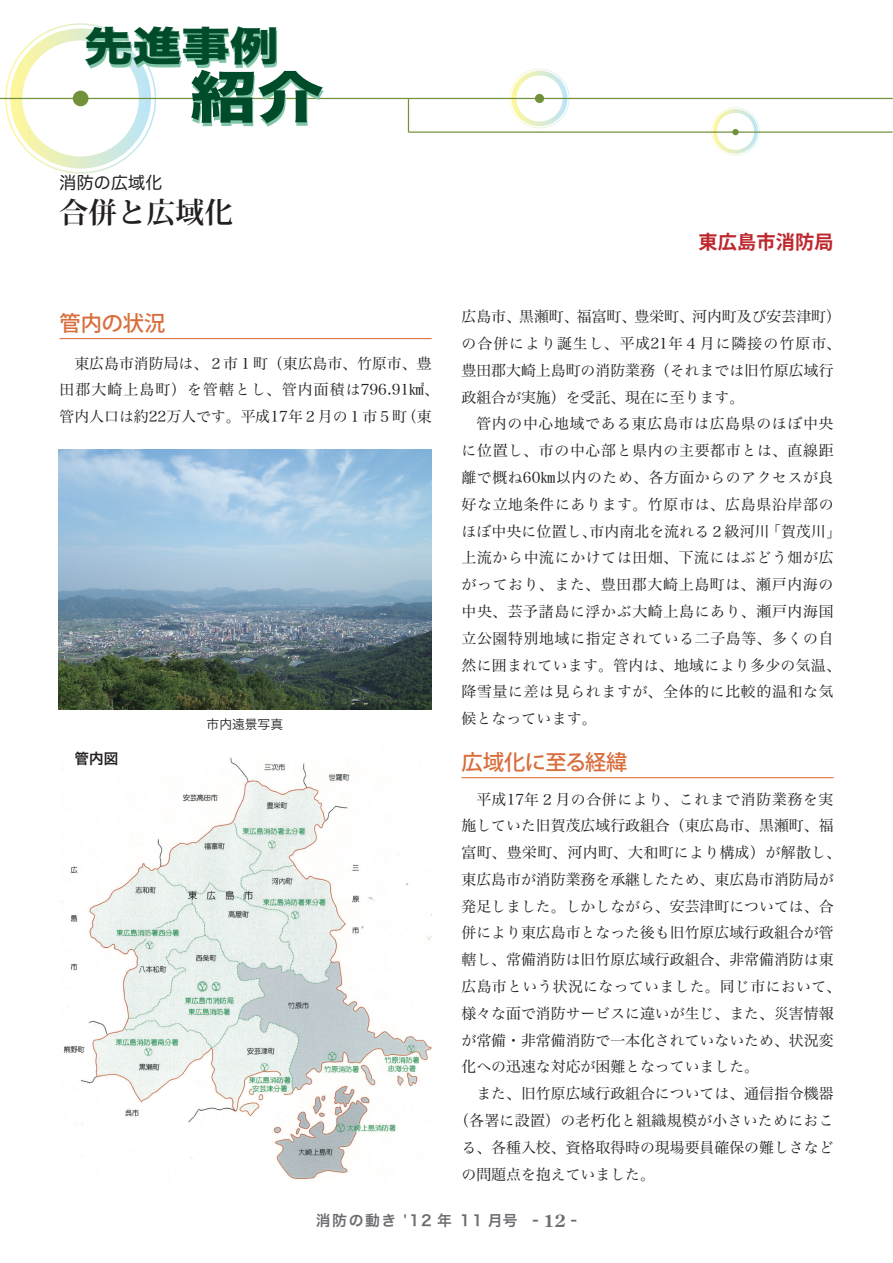
<style>
.page{position:relative;width:893px;height:1263px;background:#fff}
.page>*{position:absolute;margin:0;border:0;box-sizing:border-box;transform-origin:0 0}
.t1{font:55.5px "Hira Kaku Std N W8";color:#004c2a;scale:1.21 1}
.t2{font:40.35px "Hira Kaku Std N W8";color:#004c2a;scale:1.21 1}
.t3{font:700 28.65px "Koz Min Std";letter-spacing:.01em;color:#231f20}
.t4{font:500 21.3px "Koz Go Std";letter-spacing:-.01em;color:#d96d3c}
.t5{font:700 19.2px "Koz Go Std";letter-spacing:.01em;color:#be272d}
.t6{font:16.95px "Hira Maru Pro W4";letter-spacing:.01em;color:#231f20}
.t7{font:14.85px/26.8px "Hira Min Pro N W3";letter-spacing:.01em;color:#231f20}
.t8{font:14.85px/26.8px "Hira Min Pro N W3";letter-spacing:.045em;color:#231f20}
.t9{font:14.85px "Hira Kaku Pro W6";letter-spacing:.1em;color:#6c6d70}
.t10{font:14.55px "Hira Kaku Pro N W6";color:#231f20}
.t11{font:12.75px "Hira Kaku Pro N W3";color:#231f20}
.s1{font-family:"Century Old Style Std";font-weight:700;font-size:16.95px}
</style>
<div class="page">
<img style="left:59px;top:449px;width:373px;height:260px">
<img style="left:61px;top:757px;width:371px;height:424px">
<hr style="left:461px;top:777px;width:372px;height:1px;background:#d96d3c">
<hr style="left:60px;top:338px;width:372px;height:1px;background:#d96d3c">
<svg style="left:510px;top:69px;width:59px;height:59px"></svg>
<svg style="left:711px;top:107px;width:48px;height:48px"></svg>
<div style="left:535px;top:94px;width:9px;height:9px;background:#71923b;border-radius:50%"></div>
<div style="left:732px;top:129px;width:7px;height:6px;background:#71923b;border-radius:50%"></div>
<hr style="left:0;top:98px;width:892px;height:1px;background:#71923b">
<hr style="left:408px;top:131px;width:484px;height:2px;background:#71923b">
<hr style="left:408px;top:98px;width:1px;height:34px;background:#71923b">
<svg style="left:5px;top:23px;width:319px;height:151px"></svg>
<h2 class="t2" style="left:84px;top:23px;width:162px">先進事例</h2>
<h1 class="t1" style="left:190px;top:66px;width:112px">紹介</h1>
<p class="t6" style="left:60px;top:168px;width:104px">消防の広域化</p>
<h3 class="t3" style="left:60px;top:194px;width:175px">合併と広域化</h3>
<h3 class="t4" style="left:60px;top:310px;width:107px">管内の状況</h3>
<p class="t7" style="left:60px;top:348px;width:381px;text-align:center">東広島市消防局は、２市１町（東広島市、竹原市、豊<br>田郡大崎上島町）を管轄とし、管内面積は796.91㎢、管内人口は約22万人です。平成17年２月の１市５町（東</p>
<p class="t10" style="left:75px;top:746px;width:45px">管内図</p>
<p class="t11" style="left:207px;top:713px;width:78px">市内遠景写真</p>
<p class="t5" style="left:698px;top:230px;width:137px">東広島市消防局</p>
<p class="t7" style="left:461px;top:302px;width:381px">広島市、黒瀬町、福富町、豊栄町、河内町及び安芸津町）の合併により誕生し、平成21年４月に隣接の竹原市、豊田郡大崎上島町の消防業務（それまでは旧竹原広域行政組合が実施）を受託、現在に至ります。</p>
<p class="t8" style="left:461px;top:409px;width:381px;text-indent:15px">管内の中心地域である東広島市は広島県のほぼ中央に位置し、市の中心部と県内の主要都市とは、直線距離で概ね60㎞以内のため、各方面からのアクセスが良好な立地条件にあります。竹原市は、広島県沿岸部のほぼ中央に位置し、市内南北を流れる２級河川「賀茂川」上流から中流にかけては田畑、下流にはぶどう畑が広がっており、また、豊田郡大崎上島町は、瀬戸内海の中央、芸予諸島に浮かぶ大崎上島にあり、瀬戸内海国立公園特別地域に指定されている二子島等、多くの自然に囲まれています。管内は、地域により多少の気温、降雪量に差は見られますが、全体的に比較的温和な気候となっています。</p>
<h3 class="t4" style="left:461px;top:749px;width:168px">広域化に至る経緯</h3>
<p class="t7" style="left:461px;top:784px;width:381px;text-indent:15px">平成17年２月の合併により、これまで消防業務を実施していた旧賀茂広域行政組合（東広島市、黒瀬町、福富町、豊栄町、河内町、大和町により構成）が解散し、東広島市が消防業務を承継したため、東広島市消防局が発足しました。しかしながら、安芸津町については、合併により東広島市となった後も旧竹原広域行政組合が管轄し、常備消防は旧竹原広域行政組合、非常備消防は東広島市という状況になっていました。同じ市において、様々な面で消防サービスに違いが生じ、また、災害情報が常備・非常備消防で一本化されていないため、状況変化への迅速な対応が困難となっていました。</p>
<p class="t7" style="left:476px;top:1079px;width:359px">また、旧竹原広域行政組合については、通信指令機器</p>
<p class="t7" style="left:454px;top:1106px;width:381px">（各署に設置）の老朽化と組織規模が小さいためにおこ</p>
<p class="t7" style="left:461px;top:1132px;width:374px">る、各種入校、資格取得時の現場要員確保の難しさなど</p>
<p class="t7" style="left:461px;top:1159px;width:195px">の問題点を抱えていました。</p>
<p class="t9" style="left:316px;top:1207px;width:263px">消防の動き '12 年 11 月号 - <span class="s1">12</span> -</p>
</div>
